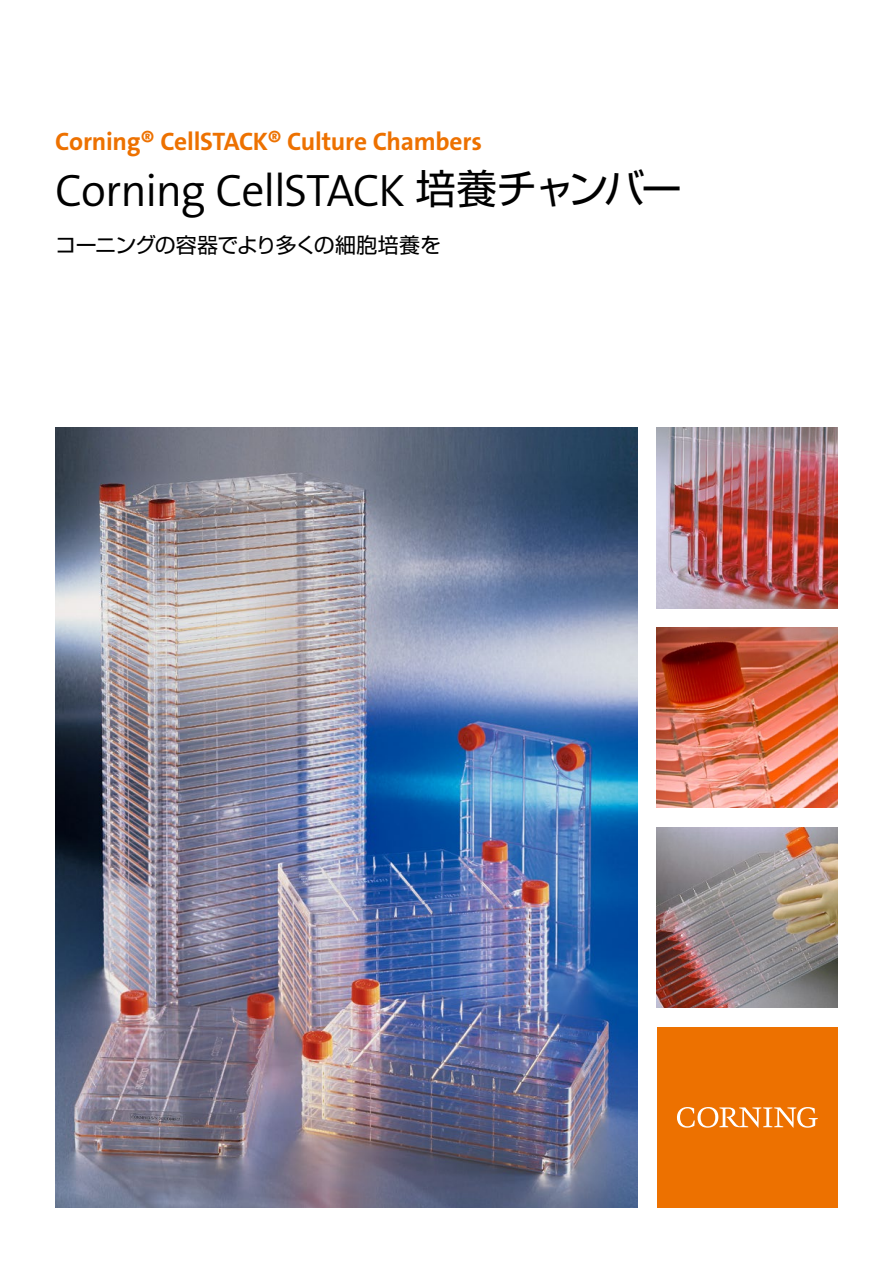
<style>
.page{position:relative;width:893px;height:1263px;background:#fff}
.page>*{position:absolute;margin:0;border:0;box-sizing:border-box;transform-origin:0 0}
.t1{font:300 45.75px "The Sans B W4";letter-spacing:-.03em;color:#000}
.t2{font:700 25.5px "The Sans B W7";letter-spacing:-.01em;color:#ed7100}
.t3{font:21px "Shin Go Pro";letter-spacing:-.03em;color:#000}
.s1{font-family:"Shin Go Pro";font-weight:400;font-size:40.5px}
</style>
<div class="page">
<img style="left:55px;top:427px;width:583px;height:781px">
<img style="left:657px;top:827px;width:181px;height:181px">
<img style="left:657px;top:627px;width:181px;height:181px">
<img style="left:657px;top:427px;width:181px;height:181px">
<div style="left:657px;top:1027px;width:181px;height:181px;background:#ed7100"></div>
<svg style="left:677px;top:1107px;width:141px;height:21px"></svg>
<p class="t2" style="left:55px;top:125px;width:428px">Corning® CellSTACK® Culture Chambers</p>
<h1 class="t1" style="left:55px;top:161px;width:628px">Corning CellSTACK <span class="s1">培養チャンバー</span></h1>
<p class="t3" style="left:55px;top:228px;width:387px">コーニングの容器でより多くの細胞培養を</p>
</div>
